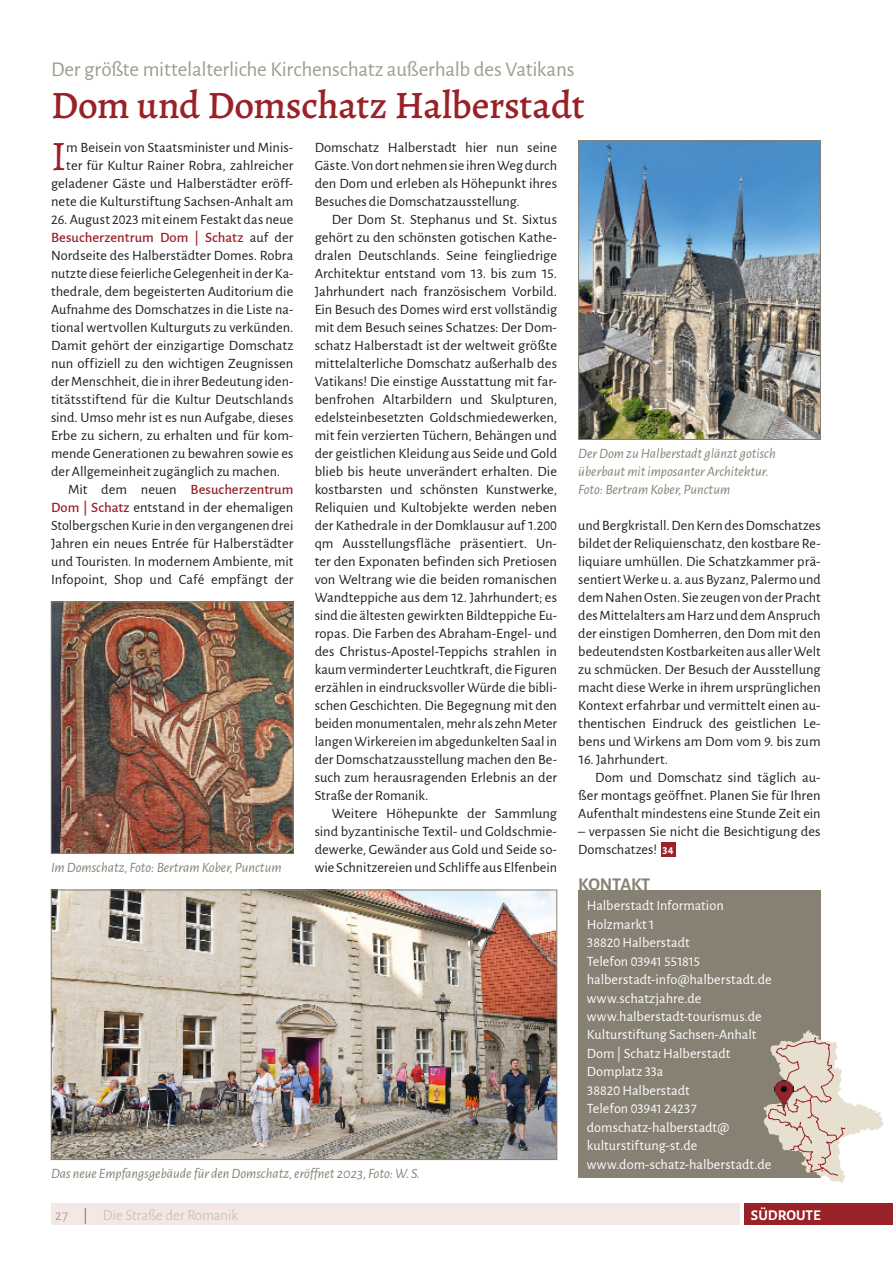
<style>
.page{position:relative;width:893px;height:1263px;background:#fff}
.page>*{position:absolute;margin:0;border:0;box-sizing:border-box;transform-origin:0 0}
.t1{font:42.15px "Alegreya";color:#992128}
.t2{font:500 39px "Alegreya";letter-spacing:-.005em;color:#992128}
.t3{font:21px "Alegreya Sans";letter-spacing:-.01em;color:#a09b8f}
.t4{font:700 18px "Alegreya Sans";letter-spacing:-.015em;color:#868173}
.t5{font:300 15px "Alegreya Sans";color:#bab5aa}
.t6{font:700 15px "Alegreya Sans";color:#fff}
.t7{font:14.25px/18px "Alegreya Sans";color:#1d1d1b;text-align:justify}
.t8{font:14.25px/18.5px "Alegreya Sans";color:#fff}
.t9{font:italic 14.25px/18px "Alegreya Sans";color:#868173}
.t10{font:500 14.25px "Alegreya Sans";letter-spacing:.005em;color:#992128}
.s1{font-weight:400;color:#1d1d1b}
.s2{font-weight:500;color:#992128}
.s3{font-weight:700;font-size:11.55px;color:#fff}
.s4{color:#878787}
.s5{color:#992128}
</style>
<div class="page">
<div style="left:51px;top:1203px;width:689px;height:22px;background:#f4e8e4"></div>
<div style="left:744px;top:1203px;width:149px;height:22px;background:#992128"></div>
<div style="left:661px;top:842px;width:14px;height:15px;background:#992128"></div>
<img style="left:580px;top:142px;width:239px;height:296px">
<div style="left:578px;top:140px;width:243px;height:300px;border:1px solid #868173"></div>
<img style="left:53px;top:604px;width:238px;height:248px">
<div style="left:51px;top:602px;width:242px;height:252px;border:1px solid #868173"></div>
<img style="left:53px;top:892px;width:502px;height:266px">
<div style="left:51px;top:890px;width:506px;height:270px;border:1px solid #868173"></div>
<div style="left:578px;top:890px;width:243px;height:287px;background:#868173"></div>
<svg style="left:763px;top:1030px;width:121px;height:153px"></svg>
<img style="left:775px;top:1080px;width:18px;height:30px">
<h3 class="t3" style="left:51px;top:55px;width:525px">Der größte mittelalterliche Kirchenschatz außerhalb des Vatikans</h3>
<h2 class="t2" style="left:51px;top:80px;width:535px">Dom und Domschatz Halberstadt</h2>
<p class="t7" style="left:51px;top:137px;width:244px;text-align:right">m Beisein von Staatsminister und Minis&shy;ter für Kultur Rainer Robra, zahlreicher geladener Gäste und Halberstädter eröff&shy;nete die Kulturstiftung Sachsen-Anhalt am</p>
<p class="t7" style="left:51px;top:209px;width:244px">26. August 2023 mit einem Festakt das neue</p>
<p class="t10" style="left:51px;top:227px;width:244px">Besucherzentrum Dom | Schatz <span class="s1">auf der</span></p>
<p class="t7" style="left:51px;top:245px;width:244px">Nordseite des Halberstädter Domes. Robra</p>
<p class="t7" style="left:51px;top:263px;width:244px">nutzte diese feierliche Gelegenheit in der Ka-</p>
<p class="t7" style="left:51px;top:281px;width:244px">thedrale, dem begeisterten Auditorium die</p>
<p class="t7" style="left:51px;top:299px;width:244px">Aufnahme des Domschatzes in die Liste na-</p>
<p class="t7" style="left:51px;top:317px;width:244px">tional wertvollen Kulturguts zu verkünden.</p>
<p class="t7" style="left:51px;top:335px;width:244px">Damit gehört der einzigartige Domschatz</p>
<p class="t7" style="left:51px;top:353px;width:244px">nun offiziell zu den wichtigen Zeugnissen</p>
<p class="t7" style="left:51px;top:371px;width:244px">der Menschheit, die in ihrer Bedeutung iden-</p>
<p class="t7" style="left:51px;top:389px;width:244px">titätsstiftend für die Kultur Deutschlands</p>
<p class="t7" style="left:51px;top:407px;width:244px">sind. Umso mehr ist es nun Aufgabe, dieses</p>
<p class="t7" style="left:51px;top:425px;width:244px">Erbe zu sichern, zu erhalten und für kom-</p>
<p class="t7" style="left:51px;top:443px;width:244px">mende Generationen zu bewahren sowie es</p>
<p class="t7" style="left:51px;top:461px;width:231px">der Allgemeinheit zugänglich zu machen.</p>
<p class="t10" style="left:68px;top:479px;width:227px"><span class="s1">Mit dem neuen</span> Besucherzentrum</p>
<p class="t7" style="left:51px;top:497px;width:244px"><span class="s2">Dom | Schatz</span> entstand in der ehemaligen</p>
<p class="t7" style="left:51px;top:515px;width:244px">Stolbergschen Kurie in den vergangenen drei</p>
<p class="t7" style="left:51px;top:533px;width:244px">Jahren ein neues Entrée für Halberstädter</p>
<p class="t7" style="left:51px;top:551px;width:244px">und Touristen. In modernem Ambiente, mit</p>
<p class="t7" style="left:51px;top:569px;width:244px">Infopoint, Shop und Café empfängt der</p>
<h1 class="t1" style="left:51px;top:129px;width:17px">I</h1>
<p class="t9" style="left:51px;top:857px;width:232px">Im Domschatz, Foto: Bertram Kober, Punctum</p>
<p class="t7" style="left:315px;top:137px;width:244px">Domschatz Halberstadt hier nun seine Gäste. Von dort nehmen sie ihren Weg durch den Dom und erleben als Höhepunkt ihres Besuches die Domschatzausstellung.</p>
<p class="t7" style="left:315px;top:209px;width:244px;text-indent:17px">Der Dom St. Stephanus und St. Sixtus gehört zu den schönsten gotischen Kathe&shy;dralen Deutschlands. Seine feingliedrige Architektur entstand vom 13. bis zum 15.<br>Jahrhundert nach französischem Vorbild.<br>Ein Besuch des Domes wird erst vollständig mit dem Besuch seines Schatzes: Der Dom&shy;schatz Halberstadt ist der weltweit größte mittelalterliche Domschatz außerhalb des Vatikans! Die einstige Ausstattung mit far&shy;benfrohen Altarbildern und Skulpturen, edelsteinbesetzten Goldschmiedewerken, mit fein verzierten Tüchern, Behängen und der geistlichen Kleidung aus Seide und Gold blieb bis heute unverändert erhalten. Die kostbarsten und schönsten Kunstwerke, Reliquien und Kultobjekte werden neben der Kathedrale in der Domklausur auf 1.200 qm Ausstellungsfläche präsentiert. Un&shy;ter den Exponaten befinden sich Pretiosen von Weltrang wie die beiden romanischen Wandteppiche aus dem 12. Jahrhundert; es sind die ältesten gewirkten Bildteppiche Eu&shy;ropas. Die Farben des Abraham-Engel- und des Christus-Apostel-Teppichs strahlen in kaum verminderter Leuchtkraft, die Figuren erzählen in eindrucksvoller Würde die bibli&shy;schen Geschichten. Die Begegnung mit den beiden monumentalen, mehr als zehn Meter langen Wirkereien im abgedunkelten Saal in der Domschatzausstellung machen den Be&shy;such zum herausragenden Erlebnis an der Straße der Romanik.</p>
<p class="t7" style="left:315px;top:803px;width:244px;text-indent:17px">Weitere Höhepunkte der Sammlung sind byzantinische Textil- und Goldschmie&shy;dewerke, Gewänder aus Gold und Seide so&shy;wie Schnitzereien und Schliffe aus Elfenbein</p>
<p class="t9" style="left:51px;top:1163px;width:370px">Das neue Empfangsgebäude für den Domschatz, eröffnet 2023, Foto: W. S.</p>
<p class="t9" style="left:578px;top:443px;width:199px">Der Dom zu Halberstadt glänzt gotisch überbaut mit imposanter Architektur.<br>Foto: Bertram Kober, Punctum</p>
<p class="t7" style="left:578px;top:515px;width:244px">und Bergkristall. Den Kern des Domschatzes bildet der Reliquienschatz, den kostbare Re&shy;liquiare umhüllen. Die Schatzkammer prä&shy;sentiert Werke u. a. aus Byzanz, Palermo und dem Nahen Osten. Sie zeugen von der Pracht des Mittelalters am Harz und dem Anspruch der einstigen Domherren, den Dom mit den bedeutendsten Kostbarkeiten aus aller Welt zu schmücken. Der Besuch der Ausstellung macht diese Werke in ihrem ursprünglichen Kontext erfahrbar und vermittelt einen au&shy;thentischen Eindruck des geistlichen Le&shy;bens und Wirkens am Dom vom 9. bis zum</p>
<p class="t7" style="left:578px;top:749px;width:91px">16. Jahrhundert.</p>
<p class="t7" style="left:595px;top:767px;width:227px">Dom und Domschatz sind täglich au-</p>
<p class="t7" style="left:578px;top:785px;width:244px">ßer montags geöffnet. Planen Sie für Ihren</p>
<p class="t7" style="left:578px;top:803px;width:244px">Aufenthalt mindestens eine Stunde Zeit ein</p>
<p class="t7" style="left:578px;top:821px;width:244px">– verpassen Sie nicht die Besichtigung des<br>Domschatzes! <span class="s3">34</span></p>
<p class="t4" style="left:578px;top:871px;width:74px">KONTAKT</p>
<p class="t8" style="left:587px;top:895px;width:186px">Halberstadt Information<br>Holzmarkt 1<br>38820 Halberstadt<br>Telefon 03941 551815 halberstadt-info@halberstadt.de www.schatzjahre.de www.halberstadt-tourismus.de<br>Kulturstiftung Sachsen-Anhalt<br>Dom | Schatz Halberstadt<br>Domplatz 33a<br>38820 Halberstadt<br>Telefon 03941 24237 domschatz-halberstadt@ kulturstiftung-st.de www.dom-schatz-halberstadt.de</p>
<p class="t5" style="left:55px;top:1205px;width:184px"><span class="s4">27</span> <span class="s5">|</span> Die Straße der Romanik</p>
<p class="t6" style="left:751px;top:1204px;width:71px">SÜDROUTE</p>
</div>
